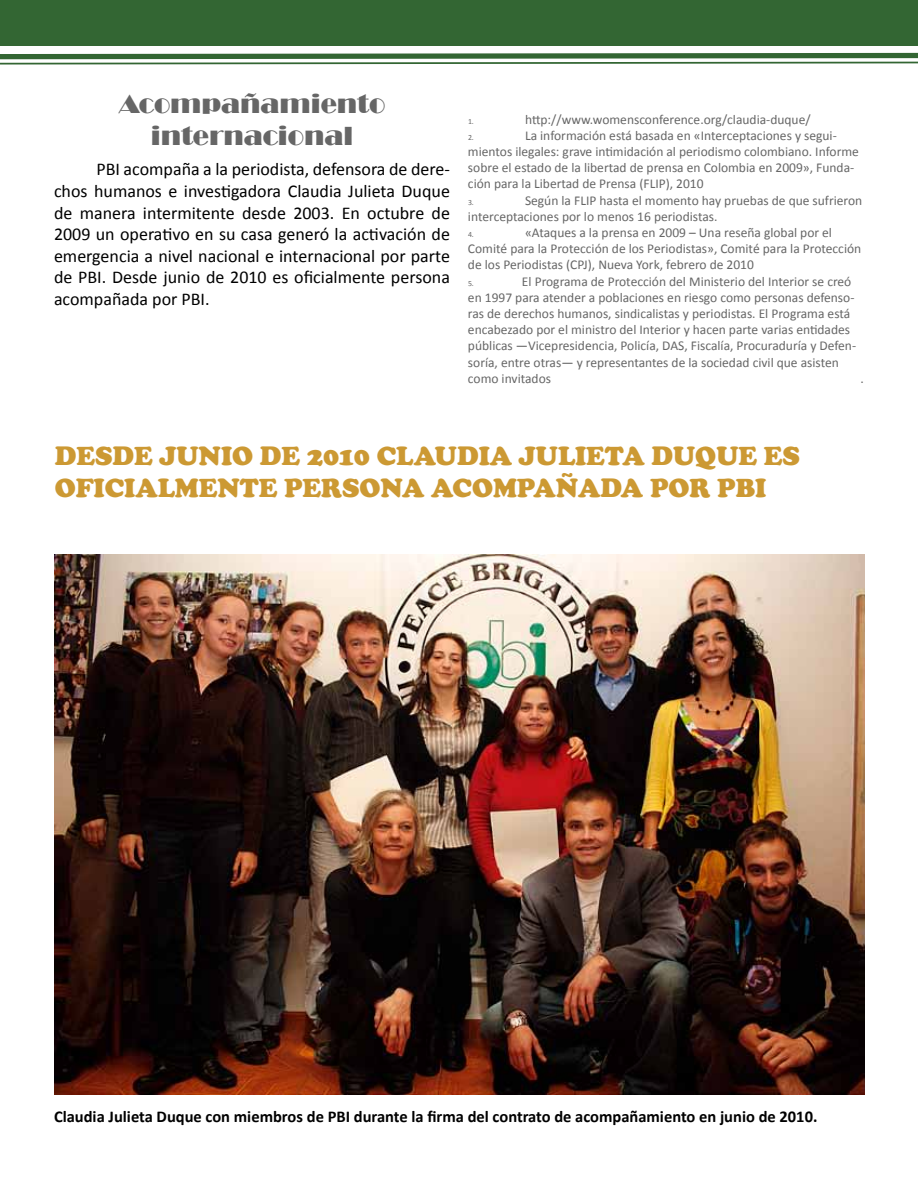
<style>
.page{position:relative;width:918px;height:1188px;background:#fff}
.page>*{position:absolute;margin:0;border:0;box-sizing:border-box;transform-origin:0 0}
.t1{font:900 27px/32.4px "Cooper";color:#c93}
.t2{font:27px/32.4px "Broadway";color:#666;text-align:center}
.t3{font:18px/21.6px "Calibri";color:#000;text-align:justify}
.t4{font:700 16.5px "Calibri";color:#000}
.t5{font:13.5px/16.2px "Calibri";color:#666}
.t6{font:7.8px "Calibri";color:#666}
</style>
<div class="page">
<img style="left:55px;top:554px;width:810px;height:540px">
<div style="left:0;top:0;width:918px;height:45px;background:#363"></div>
<svg style="left:0;top:52px;width:918px;height:13px"></svg>
<h1 class="t2" style="left:119px;top:88px;width:268px">Acompañamiento internacional</h1>
<p class="t3" style="left:54px;top:158px;width:398px;text-indent:43px">PBI acompaña a la periodista, defensora de dere&shy;chos humanos e investigadora Claudia Julieta Duque de manera intermitente desde 2003. En octubre de 2009 un operativo en su casa generó la activación de emergencia a nivel nacional e internacional por parte de PBI. Desde junio de 2010 es oficialmente persona acompañada por PBI.</p>
<p class="t6" style="left:468px;top:116px;width:7px">1.</p>
<p class="t5" style="left:525px;top:110px;width:287px">http://www.womensconference.org/claudia-duque/</p>
<p class="t6" style="left:468px;top:132px;width:7px">2.</p>
<p class="t5" style="left:468px;top:127px;width:392px;text-indent:57px">La información está basada en «Interceptaciones y segui&shy;mientos ilegales: grave intimidación al periodismo colombiano. Informe sobre el estado de la libertad de prensa en Colombia en 2009», Funda&shy;ción para la Libertad de Prensa (FLIP), 2010</p>
<p class="t6" style="left:468px;top:197px;width:7px">3.</p>
<p class="t5" style="left:468px;top:191px;width:396px;text-indent:57px">Según la FLIP hasta el momento hay pruebas de que sufrieron interceptaciones por lo menos 16 periodistas.</p>
<p class="t6" style="left:468px;top:230px;width:7px">4.</p>
<p class="t5" style="left:468px;top:224px;width:395px;text-indent:57px">«Ataques a la prensa en 2009 – Una reseña global por el<br>Comité para la Protección de los Periodistas», Comité para la Protección de los Periodistas (CPJ), Nueva York, febrero de 2010</p>
<p class="t6" style="left:468px;top:278px;width:7px">5.</p>
<p class="t5" style="left:468px;top:272px;width:390px;text-indent:54px">El Programa de Protección del Ministerio del Interior se creó en 1997 para atender a poblaciones en riesgo como personas defenso&shy;ras de derechos humanos, sindicalistas y periodistas. El Programa está encabezado por el ministro del Interior y hacen parte varias entidades públicas —Vicepresidencia, Policía, DAS, Fiscalía, Procuraduría y Defen&shy;soría, entre otras— y representantes de la sociedad civil que asisten como invitados</p>
<p class="t5" style="left:861px;top:370px;width:5px">.</p>
<h1 class="t1" style="left:55px;top:440px;width:747px">DESDE JUNIO DE 2010 CLAUDIA JULIETA DUQUE ES<br>OFICIALMENTE PERSONA ACOMPAÑADA POR PBI</h1>
<p class="t4" style="left:54px;top:1106px;width:765px">Claudia Julieta Duque con miembros de PBI durante la firma del contrato de acompañamiento en junio de 2010.</p>
</div>
